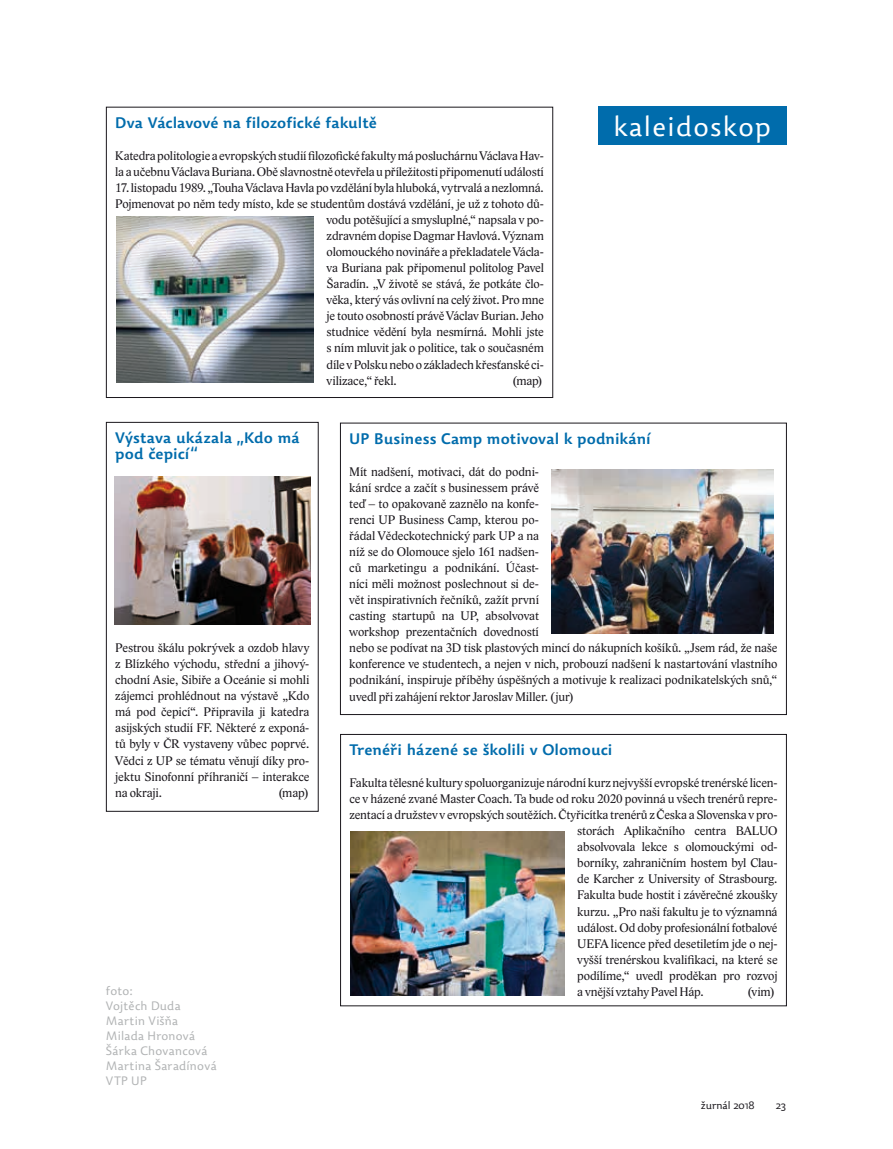
<style>
.page{position:relative;width:893px;height:1149px;background:#fff}
.page>*{position:absolute;margin:0;border:0;box-sizing:border-box;transform-origin:0 0}
.t1{font:300 27px "Dederon SLOT";letter-spacing:.05em;color:#fff}
.t2{font:600 15px/16.5px "Dederon SLOT";color:#006cac}
.t3{font:12.75px/16px "Lido ST";letter-spacing:-.01em;color:#1a171c}
.t4{font:300 12px/15px "Dederon SLOT";letter-spacing:.02em;color:#b1b3b4}
.t5{font:300 10.5px "Dederon SLOT";color:#1a171c}
</style>
<div class="page">
<div style="left:598px;top:106px;width:189px;height:39px;background:#006cac"></div>
<div style="left:340px;top:422px;width:447px;height:292px;border:1px solid #1a171c"></div>
<img style="left:552px;top:469px;width:221px;height:164px">
<div style="left:106px;top:422px;width:213px;height:389px;border:1px solid #1a171c"></div>
<img style="left:114px;top:477px;width:196px;height:147px">
<div style="left:106px;top:107px;width:447px;height:291px;border:1px solid #1a171c"></div>
<img style="left:116px;top:217px;width:198px;height:166px">
<div style="left:340px;top:733px;width:447px;height:272px;border:1px solid #1a171c"></div>
<img style="left:351px;top:831px;width:214px;height:164px">
<p class="t2" style="left:115px;top:114px;width:263px">Dva Václavové na filozofické fakultě</p>
<p class="t3" style="left:115px;top:147px;width:430px">Katedra politologie a evropských studií filozofické fakulty má posluchárnu Václava Hav&shy;la a učebnu Václava Buriana. Obě slavnostně otevřela u příležitosti připomenutí událostí</p>
<p class="t3" style="left:115px;top:179px;width:430px">17. listopadu 1989. „Touha Václava Havla po vzdělání byla hluboká, vytrvalá a nezlomná.</p>
<p class="t3" style="left:115px;top:196px;width:430px">Pojmenovat po něm tedy místo, kde se studentům dostává vzdělání, je už z tohoto dů-</p>
<p class="t3" style="left:327px;top:212px;width:219px">vodu potěšující a smysluplné,“ napsala v po-</p>
<p class="t3" style="left:327px;top:228px;width:219px">zdravném dopise Dagmar Havlová. Význam</p>
<p class="t3" style="left:327px;top:244px;width:219px">olomouckého novináře a překladatele Václa-</p>
<p class="t3" style="left:327px;top:260px;width:219px">va Buriana pak připomenul politolog Pavel</p>
<p class="t3" style="left:327px;top:276px;width:219px">Šaradín. „V životě se stává, že potkáte člo-</p>
<p class="t3" style="left:327px;top:292px;width:219px">věka, který vás ovlivní na celý život. Pro mne</p>
<p class="t3" style="left:327px;top:308px;width:219px">je touto osobností právě Václav Burian. Jeho</p>
<p class="t3" style="left:327px;top:324px;width:219px">studnice vědění byla nesmírná. Mohli jste</p>
<p class="t3" style="left:327px;top:340px;width:219px">s ním mluvit jak o politice, tak o současném</p>
<p class="t3" style="left:327px;top:356px;width:219px">díle v Polsku nebo o základech křesťanské ci-</p>
<p class="t3" style="left:327px;top:372px;width:72px">vilizace,“ řekl.</p>
<p class="t3" style="left:512px;top:372px;width:32px">(map)</p>
<h1 class="t1" style="left:613px;top:110px;width:159px">kaleidoskop</h1>
<p class="t2" style="left:115px;top:429px;width:186px">Výstava ukázala „Kdo má pod čepicí“</p>
<p class="t3" style="left:115px;top:639px;width:196px;text-align:justify">Pestrou škálu pokrývek a ozdob hlavy z Blízkého východu, střední a jihový&shy;chodní Asie, Sibiře a Oceánie si mohli zájemci prohlédnout na výstavě „Kdo má pod čepicí“. Připravila ji katedra asijských studií FF. Některé z exponá&shy;tů byly v ČR vystaveny vůbec poprvé.<br>Vědci z UP se tématu věnují díky pro&shy;jektu Sinofonní příhraničí – interakce na okraji.</p>
<p class="t3" style="left:278px;top:784px;width:32px">(map)</p>
<p class="t4" style="left:106px;top:983px;width:112px">foto:<br>Vojtěch Duda<br>Martin Višňa<br>Milada Hronová<br>Šárka Chovancová<br>Martina Šaradínová<br>VTP UP</p>
<p class="t2" style="left:349px;top:430px;width:303px">UP Business Camp motivoval k podnikání</p>
<p class="t3" style="left:349px;top:463px;width:430px">Mít nadšení, motivaci, dát do podni-<br>kání srdce a začít s businessem právě<br>teď – to opakovaně zaznělo na konfe-<br>renci UP Business Camp, kterou po-<br>řádal Vědeckotechnický park UP a na<br>níž se do Olomouce sjelo 161 nadšen-<br>ců marketingu a podnikání. Účast-<br>níci měli možnost poslechnout si de-<br>vět inspirativních řečníků, zažít první<br>casting startupů na UP, absolvovat<br>workshop prezentačních dovedností<br>nebo se podívat na 3D tisk plastových mincí do nákupních košíků. „Jsem rád, že naše konference ve studentech, a nejen v nich, probouzí nadšení k nastartování vlastního podnikání, inspiruje příběhy úspěšných a motivuje k realizaci podnikatelských snů,“ uvedl při zahájení rektor Jaroslav Miller. (jur)</p>
<p class="t2" style="left:349px;top:741px;width:265px">Trenéři házené se školili v Olomouci</p>
<p class="t3" style="left:349px;top:774px;width:430px">Fakulta tělesné kultury spoluorganizuje národní kurz nejvyšší evropské trenérské licen-</p>
<p class="t3" style="left:349px;top:790px;width:430px">ce v házené zvané Master Coach. Ta bude od roku 2020 povinná u všech trenérů repre-</p>
<p class="t3" style="left:349px;top:806px;width:430px">zentací a družstev v evropských soutěžích. Čtyřicítka trenérů z Česka a Slovenska v pro-</p>
<p class="t3" style="left:577px;top:822px;width:202px">storách Aplikačního centra BALUO</p>
<p class="t3" style="left:577px;top:838px;width:202px">absolvovala lekce s olomouckými od-</p>
<p class="t3" style="left:577px;top:854px;width:202px">borníky, zahraničním hostem byl Clau-</p>
<p class="t3" style="left:577px;top:870px;width:202px">de Karcher z University of Strasbourg.</p>
<p class="t3" style="left:577px;top:887px;width:202px">Fakulta bude hostit i závěrečné zkoušky</p>
<p class="t3" style="left:577px;top:903px;width:202px">kurzu. „Pro naši fakultu je to významná</p>
<p class="t3" style="left:577px;top:919px;width:202px">událost. Od doby profesionální fotbalové</p>
<p class="t3" style="left:577px;top:935px;width:202px">UEFA licence před desetiletím jde o nej-</p>
<p class="t3" style="left:577px;top:951px;width:202px">vyšší trenérskou kvalifikaci, na které se</p>
<p class="t3" style="left:577px;top:967px;width:202px">podílíme,“ uvedl proděkan pro rozvoj</p>
<p class="t3" style="left:577px;top:983px;width:128px">a vnější vztahy Pavel Háp.</p>
<p class="t3" style="left:747px;top:983px;width:29px">(vim)</p>
<p class="t5" style="left:701px;top:1098px;width:55px">žurnál 2018</p>
<p class="t5" style="left:776px;top:1098px;width:12px">23</p>
</div>
